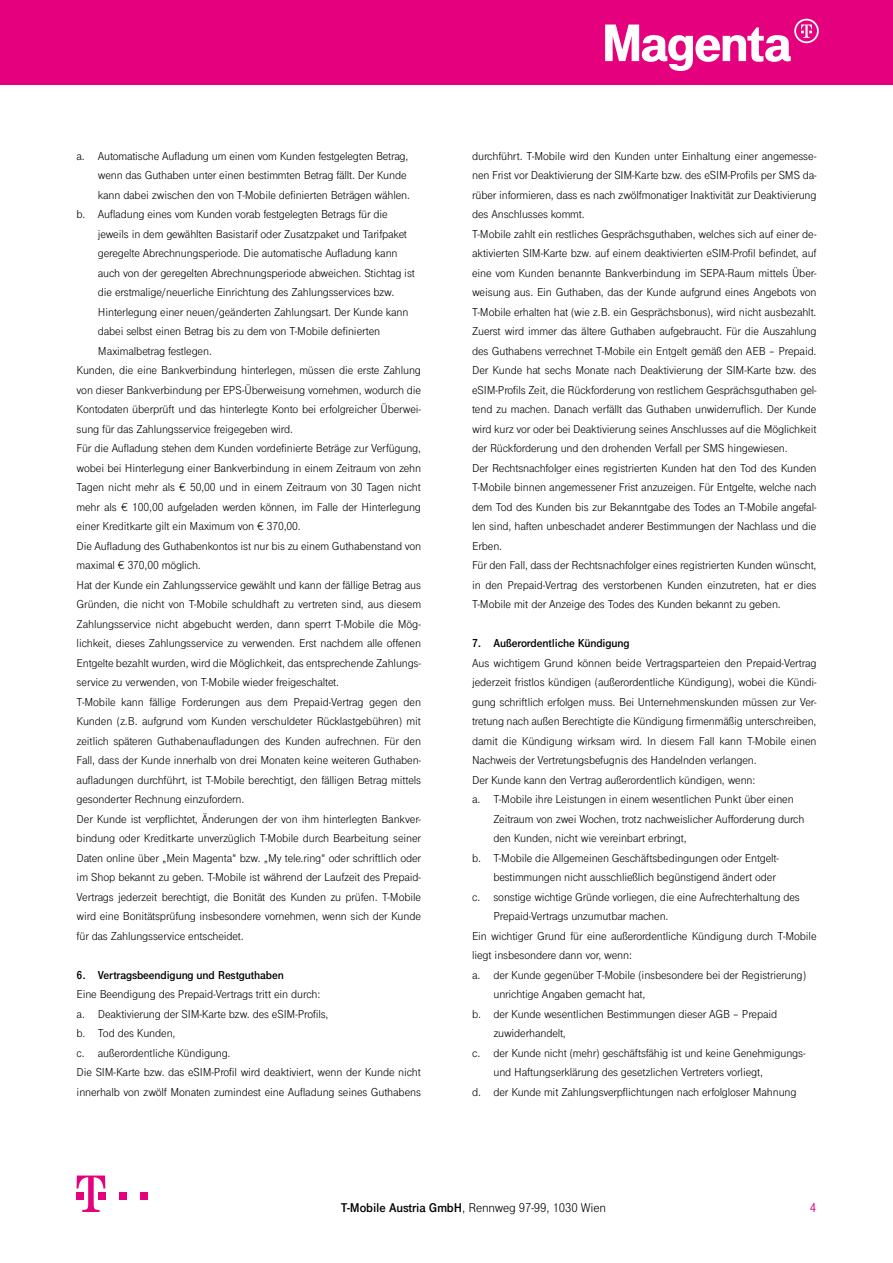
<style>
.page{position:relative;width:893px;height:1263px;background:#fff}
.page>*{position:absolute;margin:0;border:0;box-sizing:border-box;transform-origin:0 0}
.t1{font:500 13.5px "Tele Grotesk Next AT";color:#e5007d}
.t2{font:13.2px "Tele Grotesk Next AT";letter-spacing:-.01em;color:#000}
.t3{font:12px/19.5px "Tele Grotesk Next AT";letter-spacing:-.01em;color:#000}
.t4{font:700 12px "Tele Grotesk Next AT";letter-spacing:-.01em;color:#000}
.s1{font-weight:700}
</style>
<div class="page">
<div style="left:0;top:0;width:893px;height:85px;background:#e5007d"></div>
<svg style="left:605px;top:19px;width:214px;height:52px"></svg>
<svg style="left:77px;top:1175px;width:28px;height:37px"></svg>
<div style="left:98px;top:1192px;width:7px;height:8px;background:#e5007d"></div>
<div style="left:120px;top:1192px;width:7px;height:8px;background:#e5007d"></div>
<div style="left:141px;top:1192px;width:7px;height:8px;background:#e5007d"></div>
<p class="t3" style="left:77px;top:147px;width:333px">a. Automatische Aufladung um einen vom Kunden festgelegten Betrag,</p>
<p class="t3" style="left:98px;top:167px;width:310px">wenn das Guthaben unter einen bestimmten Betrag fällt. Der Kunde</p>
<p class="t3" style="left:98px;top:186px;width:314px">kann dabei zwischen den von T-Mobile definierten Beträgen wählen.</p>
<p class="t3" style="left:77px;top:206px;width:313px">b. Aufladung eines vom Kunden vorab festgelegten Betrags für die</p>
<p class="t3" style="left:98px;top:225px;width:311px">jeweils in dem gewählten Basistarif oder Zusatzpaket und Tarifpaket</p>
<p class="t3" style="left:98px;top:245px;width:301px">geregelte Abrechnungsperiode. Die automatische Aufladung kann</p>
<p class="t3" style="left:98px;top:264px;width:319px">auch von der geregelten Abrechnungsperiode abweichen. Stichtag ist</p>
<p class="t3" style="left:98px;top:284px;width:298px">die erstmalige/neuerliche Einrichtung des Zahlungsservices bzw.</p>
<p class="t3" style="left:98px;top:303px;width:312px">Hinterlegung einer neuen/geänderten Zahlungsart. Der Kunde kann</p>
<p class="t3" style="left:98px;top:323px;width:284px">dabei selbst einen Betrag bis zu dem von T-Mobile definierten</p>
<p class="t3" style="left:98px;top:342px;width:116px">Maximalbetrag festlegen.</p>
<p class="t3" style="left:77px;top:362px;width:346px">Kunden, die eine Bankverbindung hinterlegen, müssen die erste Zahlung</p>
<p class="t3" style="left:77px;top:381px;width:346px">von dieser Bankverbindung per EPS-Überweisung vornehmen, wodurch die</p>
<p class="t3" style="left:77px;top:401px;width:346px">Kontodaten überprüft und das hinterlegte Konto bei erfolgreicher Überwei-</p>
<p class="t3" style="left:77px;top:420px;width:218px">sung für das Zahlungsservice freigegeben wird.</p>
<p class="t3" style="left:77px;top:440px;width:346px">Für die Aufladung stehen dem Kunden vordefinierte Beträge zur Verfügung,</p>
<p class="t3" style="left:77px;top:459px;width:346px">wobei bei Hinterlegung einer Bankverbindung in einem Zeitraum von zehn</p>
<p class="t3" style="left:77px;top:479px;width:346px">Tagen nicht mehr als € 50,00 und in einem Zeitraum von 30 Tagen nicht</p>
<p class="t3" style="left:77px;top:498px;width:346px">mehr als € 100,00 aufgeladen werden können, im Falle der Hinterlegung</p>
<p class="t3" style="left:77px;top:518px;width:226px">einer Kreditkarte gilt ein Maximum von € 370,00.</p>
<p class="t3" style="left:77px;top:537px;width:346px">Die Aufladung des Guthabenkontos ist nur bis zu einem Guthabenstand von</p>
<p class="t3" style="left:77px;top:557px;width:126px">maximal € 370,00 möglich.</p>
<p class="t3" style="left:77px;top:576px;width:346px">Hat der Kunde ein Zahlungsservice gewählt und kann der fällige Betrag aus</p>
<p class="t3" style="left:77px;top:596px;width:346px">Gründen, die nicht von T-Mobile schuldhaft zu vertreten sind, aus diesem</p>
<p class="t3" style="left:77px;top:615px;width:346px">Zahlungsservice nicht abgebucht werden, dann sperrt T-Mobile die Mög-</p>
<p class="t3" style="left:77px;top:635px;width:346px">lichkeit, dieses Zahlungsservice zu verwenden. Erst nachdem alle offenen</p>
<p class="t3" style="left:77px;top:654px;width:346px">Entgelte bezahlt wurden, wird die Möglichkeit, das entsprechende Zahlungs-</p>
<p class="t3" style="left:77px;top:674px;width:264px">service zu verwenden, von T-Mobile wieder freigeschaltet.</p>
<p class="t3" style="left:77px;top:693px;width:346px">T-Mobile kann fällige Forderungen aus dem Prepaid-Vertrag gegen den</p>
<p class="t3" style="left:77px;top:713px;width:346px">Kunden (z.B. aufgrund vom Kunden verschuldeter Rücklastgebühren) mit</p>
<p class="t3" style="left:77px;top:732px;width:346px">zeitlich späteren Guthabenaufladungen des Kunden aufrechnen. Für den</p>
<p class="t3" style="left:77px;top:752px;width:346px">Fall, dass der Kunde innerhalb von drei Monaten keine weiteren Guthaben-</p>
<p class="t3" style="left:77px;top:771px;width:346px">aufladungen durchführt, ist T-Mobile berechtigt, den fälligen Betrag mittels</p>
<p class="t3" style="left:77px;top:791px;width:169px">gesonderter Rechnung einzufordern.</p>
<p class="t3" style="left:77px;top:810px;width:346px">Der Kunde ist verpflichtet, Änderungen der von ihm hinterlegten Bankver-</p>
<p class="t3" style="left:77px;top:830px;width:346px">bindung oder Kreditkarte unverzüglich T-Mobile durch Bearbeitung seiner</p>
<p class="t3" style="left:77px;top:849px;width:346px">Daten online über „Mein Magenta“ bzw. „My tele.ring“ oder schriftlich oder</p>
<p class="t3" style="left:77px;top:869px;width:346px">im Shop bekannt zu geben. T-Mobile ist während der Laufzeit des Prepaid-</p>
<p class="t3" style="left:77px;top:888px;width:346px">Vertrags jederzeit berechtigt, die Bonität des Kunden zu prüfen. T-Mobile</p>
<p class="t3" style="left:77px;top:908px;width:346px">wird eine Bonitätsprüfung insbesondere vornehmen, wenn sich der Kunde</p>
<p class="t3" style="left:77px;top:927px;width:169px">für das Zahlungsservice entscheidet.</p>
<p class="t4" style="left:77px;top:968px;width:209px">6. Vertragsbeendigung und Restguthaben</p>
<p class="t3" style="left:77px;top:986px;width:346px">Eine Beendigung des Prepaid-Vertrags tritt ein durch:<br>a. Deaktivierung der SIM-Karte bzw. des eSIM-Profils,<br>b. Tod des Kunden,<br>c. außerordentliche Kündigung.<br>Die SIM-Karte bzw. das eSIM-Profil wird deaktiviert, wenn der Kunde nicht innerhalb von zwölf Monaten zumindest eine Aufladung seines Guthabens</p>
<p class="t3" style="left:472px;top:147px;width:346px">durchführt. T-Mobile wird den Kunden unter Einhaltung einer angemesse&shy;nen Frist vor Deaktivierung der SIM-Karte bzw. des eSIM-Profils per SMS da&shy;rüber informieren, dass es nach zwölfmonatiger Inaktivität zur Deaktivierung des Anschlusses kommt.<br>T-Mobile zahlt ein restliches Gesprächsguthaben, welches sich auf einer de&shy;aktivierten SIM-Karte bzw. auf einem deaktivierten eSIM-Profil befindet, auf eine vom Kunden benannte Bankverbindung im SEPA-Raum mittels Über&shy;weisung aus. Ein Guthaben, das der Kunde aufgrund eines Angebots von T-Mobile erhalten hat (wie z.B. ein Gesprächsbonus), wird nicht ausbezahlt.<br>Zuerst wird immer das ältere Guthaben aufgebraucht. Für die Auszahlung des Guthabens verrechnet T-Mobile ein Entgelt gemäß den AEB – Prepaid.<br>Der Kunde hat sechs Monate nach Deaktivierung der SIM-Karte bzw. des eSIM-Profils Zeit, die Rückforderung von restlichem Gesprächsguthaben gel&shy;tend zu machen. Danach verfällt das Guthaben unwiderruflich. Der Kunde wird kurz vor oder bei Deaktivierung seines Anschlusses auf die Möglichkeit der Rückforderung und den drohenden Verfall per SMS hingewiesen.<br>Der Rechtsnachfolger eines registrierten Kunden hat den Tod des Kunden T-Mobile binnen angemessener Frist anzuzeigen. Für Entgelte, welche nach dem Tod des Kunden bis zur Bekanntgabe des Todes an T-Mobile angefal&shy;len sind, haften unbeschadet anderer Bestimmungen der Nachlass und die Erben.<br>Für den Fall, dass der Rechtsnachfolger eines registrierten Kunden wünscht, in den Prepaid-Vertrag des verstorbenen Kunden einzutreten, hat er dies T-Mobile mit der Anzeige des Todes des Kunden bekannt zu geben.</p>
<p class="t4" style="left:472px;top:636px;width:159px">7. Außerordentliche Kündigung</p>
<p class="t3" style="left:472px;top:654px;width:346px">Aus wichtigem Grund können beide Vertragsparteien den Prepaid-Vertrag jederzeit fristlos kündigen (außerordentliche Kündigung), wobei die Kündi&shy;gung schriftlich erfolgen muss. Bei Unternehmenskunden müssen zur Ver&shy;tretung nach außen Berechtigte die Kündigung firmenmäßig unterschreiben, damit die Kündigung wirksam wird. In diesem Fall kann T-Mobile einen Nachweis der Vertretungsbefugnis des Handelnden verlangen.<br>Der Kunde kann den Vertrag außerordentlich kündigen, wenn:<br>a. T-Mobile ihre Leistungen in einem wesentlichen Punkt über einen</p>
<p class="t3" style="left:493px;top:810px;width:312px">Zeitraum von zwei Wochen, trotz nachweislicher Aufforderung durch</p>
<p class="t3" style="left:493px;top:830px;width:195px">den Kunden, nicht wie vereinbart erbringt,</p>
<p class="t3" style="left:472px;top:849px;width:308px">b. T-Mobile die Allgemeinen Geschäftsbedingungen oder Entgelt-</p>
<p class="t3" style="left:493px;top:869px;width:284px">bestimmungen nicht ausschließlich begünstigend ändert oder</p>
<p class="t3" style="left:472px;top:888px;width:329px">c. sonstige wichtige Gründe vorliegen, die eine Aufrechterhaltung des</p>
<p class="t3" style="left:493px;top:908px;width:177px">Prepaid-Vertrags unzumutbar machen.</p>
<p class="t3" style="left:472px;top:927px;width:346px">Ein wichtiger Grund für eine außerordentliche Kündigung durch T-Mobile</p>
<p class="t3" style="left:472px;top:947px;width:161px">liegt insbesondere dann vor, wenn:</p>
<p class="t3" style="left:472px;top:966px;width:335px">a. der Kunde gegenüber T-Mobile (insbesondere bei der Registrierung)</p>
<p class="t3" style="left:493px;top:986px;width:153px">unrichtige Angaben gemacht hat,</p>
<p class="t3" style="left:472px;top:1005px;width:307px">b. der Kunde wesentlichen Bestimmungen dieser AGB – Prepaid</p>
<p class="t3" style="left:493px;top:1025px;width:74px">zuwiderhandelt,</p>
<p class="t3" style="left:472px;top:1044px;width:335px">c. der Kunde nicht (mehr) geschäftsfähig ist und keine Genehmigungs-</p>
<p class="t3" style="left:493px;top:1064px;width:271px">und Haftungserklärung des gesetzlichen Vertreters vorliegt,</p>
<p class="t3" style="left:472px;top:1083px;width:326px">d. der Kunde mit Zahlungsverpflichtungen nach erfolgloser Mahnung</p>
<p class="t2" style="left:341px;top:1200px;width:267px"><span class="s1">T-Mobile Austria GmbH</span>, Rennweg 97-99, 1030 Wien</p>
<p class="t1" style="left:810px;top:1200px;width:8px">4</p>
</div>
